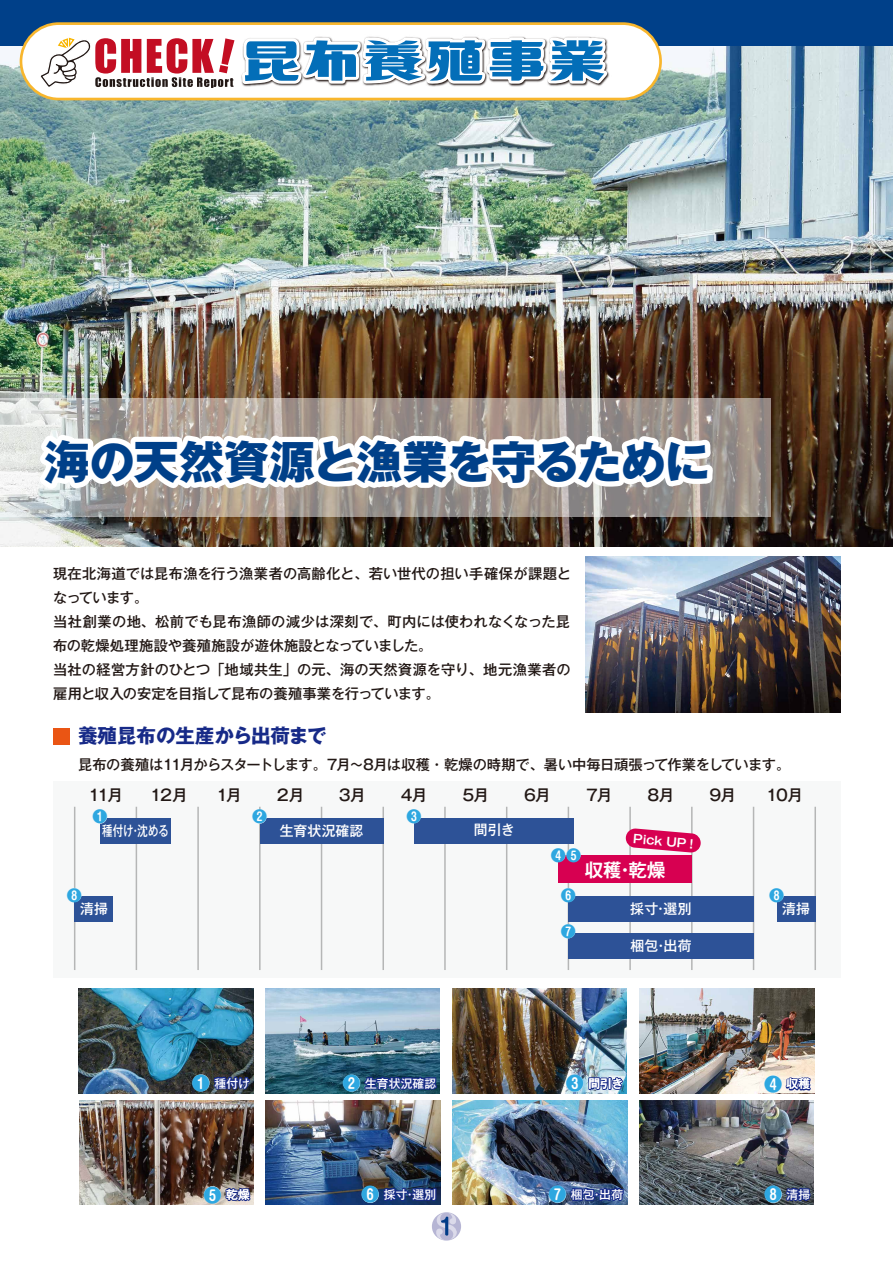
<style>
.page{position:relative;width:893px;height:1263px;background:#fff}
.page>*{position:absolute;margin:0;border:0;box-sizing:border-box;transform-origin:0 0}
.t1{font:82.5px "GN Koharuiro Sunray";letter-spacing:.03em;color:#036eb8;scale:.91 1}
.t2{font:800 45px "Gothic MB101 Pr 5";letter-spacing:-.02em;color:#004089}
.t3{font:700 19.5px "Gothic MB101 Pro";color:#172a88}
.t4{font:700 18.45px "Gothic MB101 Pro De";color:#fff}
.t5{font:500 15.6px "Gothic MB101 Pro";letter-spacing:-.05em;color:#221815}
.t6{font:700 15px "Shin M Go Pro De";color:#2ea7e0}
.t7{font:500 14.25px/24px "Gothic MB101 Pro";color:#221815}
.t8{font:500 14.25px "Gothic MB101 Pro";letter-spacing:-.035em;color:#221815}
.t9{font:500 13.8px "Gothic MB101 Pro";letter-spacing:.01em;color:#fff}
.t10{font:500 13.8px "Gothic MB101 Pro";letter-spacing:.01em;color:#fff;scale:.75 1}
.t11{font:700 11.85px "Gothic MB101 Pro De";color:#fff}
.t12{font:500 11.7px "Gothic MB101 Pro";letter-spacing:.015em;color:#fff}
.s1{font-family:"Shin M Go Pro De";font-weight:700;font-size:18.15px;color:#2ea7e0}
</style>
<div class="page">
<img style="left:0;top:46px;width:893px;height:500px">
<div style="left:0;top:0;width:893px;height:46px;background:#004089"></div>
<div style="left:21px;top:24px;width:640px;height:75px;background:#fff;border-radius:38px"></div>
<svg style="left:38px;top:22px;width:578px;height:98px"></svg>
<div style="left:53px;top:781px;width:787px;height:196px;background:#f7f8f8"></div>
<svg style="left:0;top:398px;width:770px;height:119px"></svg>
<img style="left:585px;top:557px;width:255px;height:156px">
<svg style="left:29px;top:413px;width:691px;height:121px"></svg>
<div style="left:53px;top:728px;width:17px;height:16px;background:#ea5514"></div>
<img style="left:79px;top:988px;width:174px;height:105px">
<svg style="left:210px;top:1069px;width:41px;height:25px"></svg>
<div style="left:193px;top:1074px;width:17px;height:17px;background:#fff;border-radius:50%"></div>
<img style="left:265px;top:988px;width:175px;height:105px">
<img style="left:362px;top:1011px;width:77px;height:83px">
<div style="left:343px;top:1075px;width:17px;height:17px;background:#fff;border-radius:50%"></div>
<img style="left:452px;top:988px;width:175px;height:105px">
<svg style="left:587px;top:1075px;width:38px;height:16px"></svg>
<div style="left:567px;top:1075px;width:17px;height:17px;background:#fff;border-radius:50%"></div>
<img style="left:640px;top:988px;width:174px;height:105px">
<svg style="left:784px;top:1070px;width:30px;height:22px"></svg>
<div style="left:765px;top:1075px;width:17px;height:17px;background:#fff;border-radius:50%"></div>
<hr style="left:74px;top:807px;width:1px;height:163px;background:#b5b6b6">
<hr style="left:136px;top:807px;width:1px;height:163px;background:#b5b6b6">
<hr style="left:197px;top:807px;width:2px;height:163px;background:#b5b6b6">
<hr style="left:259px;top:807px;width:2px;height:163px;background:#b5b6b6">
<hr style="left:321px;top:807px;width:1px;height:163px;background:#b5b6b6">
<hr style="left:382px;top:807px;width:2px;height:163px;background:#b5b6b6">
<hr style="left:444px;top:807px;width:2px;height:163px;background:#b5b6b6">
<hr style="left:506px;top:807px;width:1px;height:163px;background:#b5b6b6">
<hr style="left:568px;top:807px;width:1px;height:163px;background:#b5b6b6">
<hr style="left:629px;top:807px;width:2px;height:163px;background:#b5b6b6">
<hr style="left:691px;top:807px;width:2px;height:163px;background:#b5b6b6">
<hr style="left:753px;top:807px;width:1px;height:163px;background:#b5b6b6">
<hr style="left:814px;top:807px;width:2px;height:163px;background:#b5b6b6">
<div style="left:100px;top:818px;width:71px;height:25px;background:#2d5297"></div>
<div style="left:93px;top:810px;width:14px;height:14px;background:#fff;border-radius:50%"></div>
<div style="left:260px;top:818px;width:123px;height:25px;background:#2d5297"></div>
<div style="left:253px;top:810px;width:14px;height:14px;background:#fff;border-radius:50%"></div>
<div style="left:414px;top:818px;width:160px;height:25px;background:#2d5297"></div>
<div style="left:407px;top:809px;width:14px;height:14px;background:#fff;border-radius:50%"></div>
<div style="left:559px;top:855px;width:133px;height:28px;background:#d70051"></div>
<svg style="left:625px;top:828px;width:76px;height:25px"></svg>
<div style="left:551px;top:848px;width:14px;height:14px;background:#fff;border-radius:50%"></div>
<div style="left:567px;top:848px;width:14px;height:14px;background:#fff;border-radius:50%"></div>
<div style="left:568px;top:896px;width:185px;height:26px;background:#2d5297"></div>
<div style="left:561px;top:888px;width:14px;height:14px;background:#fff;border-radius:50%"></div>
<div style="left:568px;top:933px;width:185px;height:26px;background:#2d5297"></div>
<div style="left:561px;top:924px;width:14px;height:14px;background:#fff;border-radius:50%"></div>
<div style="left:777px;top:896px;width:38px;height:26px;background:#2d5297"></div>
<div style="left:770px;top:888px;width:14px;height:14px;background:#fff;border-radius:50%"></div>
<div style="left:75px;top:896px;width:38px;height:26px;background:#2d5297"></div>
<div style="left:67px;top:888px;width:15px;height:14px;background:#fff;border-radius:50%"></div>
<img style="left:79px;top:1100px;width:175px;height:105px">
<svg style="left:224px;top:1184px;width:29px;height:19px"></svg>
<div style="left:204px;top:1186px;width:17px;height:17px;background:#fff;border-radius:50%"></div>
<img style="left:266px;top:1100px;width:174px;height:105px">
<svg style="left:381px;top:1186px;width:57px;height:17px"></svg>
<div style="left:362px;top:1186px;width:17px;height:17px;background:#fff;border-radius:50%"></div>
<img style="left:453px;top:1100px;width:174px;height:105px">
<svg style="left:568px;top:1179px;width:57px;height:24px"></svg>
<div style="left:549px;top:1186px;width:17px;height:17px;background:#fff;border-radius:50%"></div>
<img style="left:639px;top:1100px;width:175px;height:105px">
<svg style="left:784px;top:1186px;width:28px;height:19px"></svg>
<div style="left:765px;top:1186px;width:17px;height:17px;background:#fff;border-radius:50%"></div>
<svg style="left:431px;top:1211px;width:31px;height:30px"></svg>
<div style="left:432px;top:1212px;width:29px;height:28px;background:#b6b5d4;border-radius:50%"></div>
<svg style="left:435px;top:1213px;width:23px;height:27px"></svg>
<h1 class="t1" style="left:242px;top:24px;width:402px">昆布養殖事業</h1>
<h2 class="t2" style="left:45px;top:424px;width:667px">海の天然資源と漁業を守るために</h2>
<p class="t7" style="left:53px;top:560px;width:519px">現在北海道では昆布漁を行う漁業者の高齢化と、若い世代の担い手確保が課題となっています。<br>当社創業の地、松前でも昆布漁師の減少は深刻で、町内には使われなくなった昆布の乾燥処理施設や養殖施設が遊休施設となっていました。<br>当社の経営方針のひとつ「地域共生」の元、海の天然資源を守り、地元漁業者の雇用と収入の安定を目指して昆布の養殖事業を行っています。</p>
<h3 class="t3" style="left:78px;top:719px;width:250px">養殖昆布の生産から出荷まで</h3>
<p class="t8" style="left:78px;top:752px;width:714px">昆布の養殖は11月からスタートします。7月～8月は収穫・乾燥の時期で、暑い中毎日頑張って作業をしています。</p>
<p class="t5" style="left:88px;top:782px;width:36px">11月</p>
<p class="t5" style="left:150px;top:782px;width:39px">12月</p>
<p class="t5" style="left:216px;top:782px;width:27px">1月</p>
<p class="t5" style="left:277px;top:782px;width:29px">2月</p>
<p class="t5" style="left:339px;top:782px;width:28px">3月</p>
<p class="t5" style="left:401px;top:782px;width:28px">4月</p>
<p class="t5" style="left:462px;top:782px;width:28px">5月</p>
<p class="t5" style="left:524px;top:782px;width:28px">6月</p>
<p class="t5" style="left:586px;top:782px;width:28px">7月</p>
<p class="t5" style="left:647px;top:782px;width:28px">8月</p>
<p class="t5" style="left:709px;top:782px;width:28px">9月</p>
<p class="t5" style="left:766px;top:782px;width:39px">10月</p>
<p class="t10" style="left:102px;top:820px;width:90px">種付け･沈める</p>
<p class="t6" style="left:406px;top:804px;width:16px">❸</p>
<p class="t6" style="left:93px;top:804px;width:16px">❶</p>
<p class="t6" style="left:252px;top:804px;width:16px">❷</p>
<p class="t9" style="left:280px;top:819px;width:85px">生育状況確認</p>
<p class="t9" style="left:474px;top:819px;width:42px">間引き</p>
<p class="t11" style="left:634px;top:829px;width:66px;rotate:5deg">Pick UP！</p>
<p class="t6" style="left:551px;top:843px;width:32px">❹❺</p>
<p class="t4" style="left:585px;top:854px;width:82px">収穫･乾燥</p>
<p class="t6" style="left:67px;top:883px;width:16px">❽</p>
<p class="t9" style="left:80px;top:898px;width:29px">清掃</p>
<p class="t6" style="left:561px;top:883px;width:16px">❻</p>
<p class="t6" style="left:561px;top:919px;width:16px">❼</p>
<p class="t9" style="left:630px;top:897px;width:63px">採寸･選別</p>
<p class="t9" style="left:630px;top:934px;width:63px">梱包･出荷</p>
<p class="t6" style="left:769px;top:883px;width:16px">❽</p>
<p class="t9" style="left:782px;top:897px;width:29px">清掃</p>
<p class="t12" style="left:192px;top:1073px;width:59px"><span class="s1">❶</span> 種付け</p>
<p class="t12" style="left:343px;top:1074px;width:95px"><span class="s1">❷</span> 生育状況確認</p>
<p class="t12" style="left:566px;top:1074px;width:59px"><span class="s1">❸</span> 間引き</p>
<p class="t12" style="left:764px;top:1074px;width:47px"><span class="s1">❹</span> 収穫</p>
<p class="t12" style="left:203px;top:1185px;width:48px"><span class="s1">❺</span> 乾燥</p>
<p class="t12" style="left:361px;top:1185px;width:77px"><span class="s1">❻</span> 採寸･選別</p>
<p class="t12" style="left:549px;top:1185px;width:76px"><span class="s1">❼</span> 梱包･出荷</p>
<p class="t12" style="left:764px;top:1185px;width:47px"><span class="s1">❽</span> 清掃</p>
</div>
